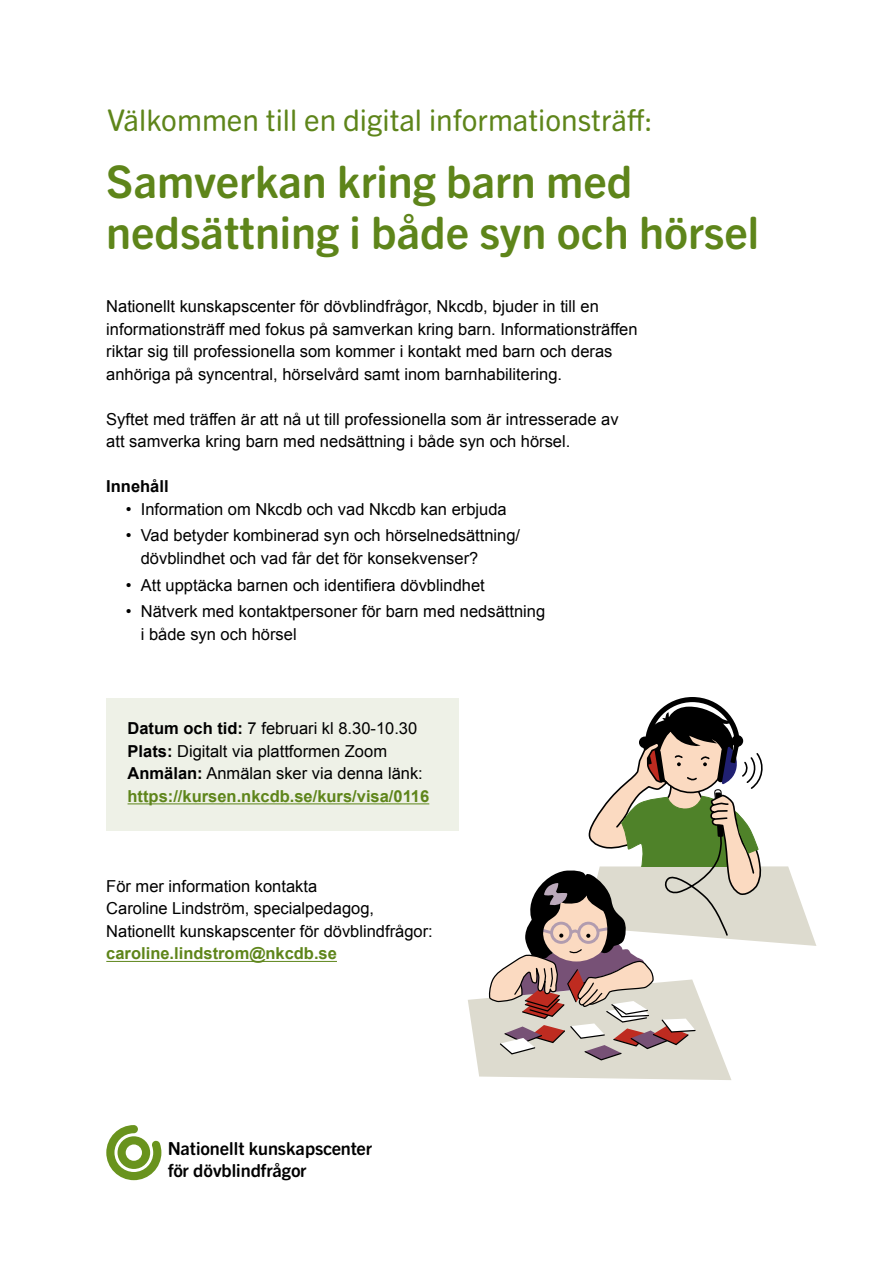
<style>
.page{position:relative;width:893px;height:1263px;background:#fff}
.page>*{position:absolute;margin:0;border:0;box-sizing:border-box;transform-origin:0 0}
.t1{font:700 45px/51px "Trade Gothic Next SR Pro";color:#5e851a}
.t2{font:30px "Trade Gothic Next SR Pro";color:#5e851a}
.t3{font:700 18px/21.6px "Trade Gothic Next SR Pro";color:#000}
.Brödtext{font:16.5px/22.5px "Arial";color:#000}
.Brödtext-2{font:700 16.5px/22.5px "Arial";color:#5e851a}
.Brödtext-3{font:700 16.5px "Arial";color:#000}
.s1{font-weight:700}
.s2{color:#000}
.s3{font-weight:400;color:#000}
</style>
<div class="page">
<div style="left:106px;top:698px;width:353px;height:133px;background:#eef1e7"></div>
<hr style="left:128px;top:803px;width:301px;height:1px;background:#5e851a">
<hr style="left:106px;top:961px;width:231px;height:1px;background:#5e851a">
<svg style="left:468px;top:697px;width:348px;height:383px"></svg>
<svg style="left:106px;top:1125px;width:55px;height:55px"></svg>
<h1 class="t2" style="left:107px;top:99px;width:547px">Välkommen till en digital informationsträff:</h1>
<h1 class="t1" style="left:106px;top:153px;width:654px">Samverkan kring barn med nedsättning i både syn och hörsel</h1>
<p class="Brödtext" style="left:106px;top:295px;width:533px">Nationellt kunskapscenter för dövblindfrågor, Nkcdb, bjuder in till en informationsträff med fokus på samverkan kring barn. Informationsträffen riktar sig till professionella som kommer i kontakt med barn och deras anhöriga på syncentral, hörselvård samt inom barnhabilitering.</p>
<p class="Brödtext" style="left:106px;top:408px;width:514px">Syftet med träffen är att nå ut till professionella som är intresserade av att samverka kring barn med nedsättning i både syn och hörsel.</p>
<p class="Brödtext-3" style="left:106px;top:475px;width:64px">Innehåll</p>
<p class="Brödtext" style="left:126px;top:498px;width:382px">• Information om Nkcdb och vad Nkcdb kan erbjuda</p>
<p class="Brödtext" style="left:141px;top:524px;width:381px;text-indent:-15px">• Vad betyder kombinerad syn och hörselnedsättning/ dövblindhet och vad får det för konsekvenser?</p>
<p class="Brödtext" style="left:126px;top:574px;width:360px">• Att upptäcka barnen och identifiera dövblindhet</p>
<p class="Brödtext" style="left:141px;top:600px;width:406px;text-indent:-15px">• Nätverk med kontaktpersoner för barn med nedsättning i både syn och hörsel</p>
<p class="Brödtext" style="left:128px;top:717px;width:291px"><span class="s1">Datum och tid:</span> 7 februari kl 8.30-10.30</p>
<p class="Brödtext" style="left:128px;top:740px;width:261px"><span class="s1">Plats:</span> Digitalt via plattformen Zoom</p>
<p class="Brödtext-2" style="left:128px;top:763px;width:303px"><span class="s2">Anmälan:</span> <span class="s3">Anmälan sker via denna länk: </span>https://kursen.nkcdb.se/kurs/visa/0116</p>
<p class="Brödtext" style="left:106px;top:875px;width:328px">För mer information kontakta<br>Caroline Lindström, specialpedagog,<br>Nationellt kunskapscenter för dövblindfrågor:</p>
<p class="Brödtext-2" style="left:106px;top:943px;width:232px">caroline.lindstrom@nkcdb.se</p>
<p class="t3" style="left:168px;top:1137px;width:206px">Nationellt kunskapscenter för dövblindfrågor</p>
</div>
